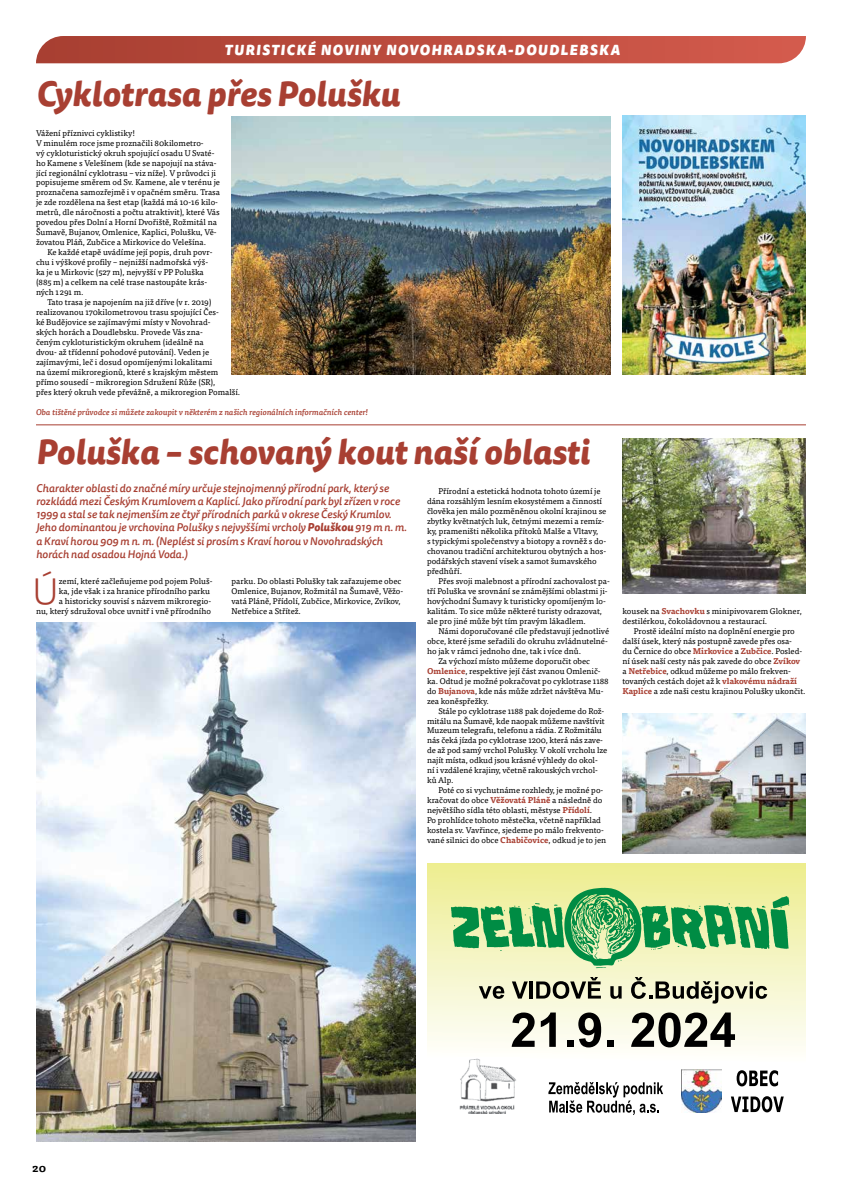
<style>
.page{position:relative;width:842px;height:1191px;background:#fff}
.page>*{position:absolute;margin:0;border:0;box-sizing:border-box;transform-origin:0 0}
.t1{font:300 37.2px "Tisa Sans Pro";color:#a83f32}
.t2{font:italic 800 34px "Tisa Sans Pro";color:#a83f32}
.t3{font:italic 900 14px "Tisa Sans Pro";letter-spacing:.1em;color:#fff}
.t4{font:italic 500 11px/13.2px "Tisa Sans Pro";color:#a83f32}
.t5{font:700 11px "Tisa Pro";color:#000}
.t6{font:8.3px/10px "Tisa Pro";color:#000}
.t7{font:italic 500 8.3px "Tisa Pro";color:#a83f32}
.s1{font-weight:800}
.s2{font-weight:700;color:#a83f32}
</style>
<div class="page">
<svg style="left:36px;top:36px;width:770px;height:27px;background:#be4f41"></svg>
<img style="left:622px;top:439px;width:184px;height:155px">
<img style="left:37px;top:623px;width:379px;height:518px">
<img style="left:622px;top:713px;width:183px;height:140px">
<hr style="left:36px;top:424px;width:770px;height:1px;background:#a83f32">
<svg style="left:427px;top:863px;width:379px;height:251px"></svg>
<img style="left:457px;top:1058px;width:62px;height:55px">
<img style="left:682px;top:1069px;width:39px;height:43px">
<svg style="left:737px;top:1070px;width:41px;height:16px"></svg>
<svg style="left:731px;top:1096px;width:53px;height:16px"></svg>
<svg style="left:548px;top:1082px;width:115px;height:33px"></svg>
<svg style="left:479px;top:986px;width:25px;height:12px"></svg>
<svg style="left:512px;top:981px;width:16px;height:17px"></svg>
<hr style="left:529px;top:981px;width:4px;height:17px;background:#000">
<svg style="left:536px;top:977px;width:65px;height:21px"></svg>
<svg style="left:610px;top:986px;width:12px;height:12px"></svg>
<svg style="left:631px;top:977px;width:136px;height:26px;background:#b1b198"></svg>
<svg style="left:512px;top:1012px;width:23px;height:34px"></svg>
<svg style="left:541px;top:1012px;width:15px;height:34px"></svg>
<svg style="left:567px;top:1012px;width:34px;height:35px"></svg>
<svg style="left:607px;top:1040px;width:6px;height:6px"></svg>
<svg style="left:631px;top:1012px;width:104px;height:35px;background:#828279"></svg>
<svg style="left:451px;top:887px;width:338px;height:81px;background:#94ca87"></svg>
<img style="left:231px;top:116px;width:379px;height:259px">
<img style="left:622px;top:116px;width:184px;height:259px">
<h3 class="t3" style="left:225px;top:38px;width:397px">TURISTICKÉ NOVINY NOVOHRADSKA-DOUDLEBSKA</h3>
<h2 class="t2" style="left:36px;top:68px;width:366px">Cyklotrasa přes Polušku</h2>
<p class="t6" style="left:36px;top:127px;width:186px">Vážení příznivci cyklistiky!<br>V minulém roce jsme proznačili 80kilometro-<br>vý cykloturistický okruh spojující osadu U Svaté&shy;ho Kamene s Velešínem (kde se napojují na stáva&shy;jící regionální cyklotrasu – viz níže). V průvodci ji popisujeme směrem od Sv. Kamene, ale v terénu je proznačena samozřejmě i v opačném směru. Trasa je zde rozdělena na šest etap (každá má 10-16 kilo&shy;metrů, dle náročnosti a počtu atraktivit), které Vás povedou přes Dolní a Horní Dvořiště, Rožmitál na Šumavě, Bujanov, Omlenice, Kaplici, Polušku, Vě&shy;žovatou Pláň, Zubčice a Mirkovice do Velešína.</p>
<p class="t6" style="left:36px;top:247px;width:178px;text-indent:11px">Ke každé etapě uvádíme její popis, druh povr&shy;chu i výškové profily – nejnižší nadmořská výš&shy;ka je u Mirkovic (527 m), nejvyšší v PP Poluška (885 m) a celkem na celé trase nastoupáte krás&shy;ných 1 291 m.</p>
<p class="t6" style="left:36px;top:297px;width:206px;text-indent:11px">Tato trasa je napojením na již dříve (v r. 2019) realizovanou 170kilometrovou trasu spojující Čes-<br>ké Budějovice se zajímavými místy v Novohrad-<br>ských horách a Doudlebsku. Provede Vás zna-<br>čeným cykloturistickým okruhem (ideálně na<br>dvou- až třídenní pohodové putování). Veden je zajímavými, leč i dosud opomíjenými lokalitami<br>na území mikroregionů, které s krajským městem přímo sousedí – mikroregion Sdružení Růže (SR),<br>přes který okruh vede převážně, a mikroregion Pomalší.</p>
<p class="t7" style="left:36px;top:405px;width:334px">Oba tištěné průvodce si můžete zakoupit v některém z našich regionálních informačních center!</p>
<h2 class="t2" style="left:36px;top:426px;width:555px">Poluška – schovaný kout naší oblasti</h2>
<p class="t4" style="left:36px;top:481px;width:372px">Charakter oblasti do značné míry určuje stejnojmenný přírodní park, který se rozkládá mezi Českým Krumlovem a Kaplicí. Jako přírodní park byl zřízen v roce 1999 a stal se tak nejmenším ze čtyř přírodních parků v okrese Český Krumlov.<br>Jeho dominantou je vrchovina Polušky s nejvyššími vrcholy <span class="s1">Poluškou</span> 919 m n. m. a Kraví horou 909 m n. m. (Neplést si prosím s Kraví horou v Novohradských horách nad osadou Hojná Voda.)</p>
<h1 class="t1" style="left:32px;top:567px;width:28px">Ú</h1>
<p class="t6" style="left:427px;top:486px;width:181px;text-indent:11px">Přírodní a estetická hodnota tohoto území je dána rozsáhlým lesním ekosystémem a činností člověka jen málo pozměněnou okolní krajinou se zbytky květnatých luk, četnými mezemi a remíz&shy;ky, prameništi několika přítoků Malše a Vltavy,<br>s typickými společenstvy a biotopy a rovněž s do&shy;chovanou tradiční architekturou obytných a hos&shy;podářských stavení vísek a samot šumavského předhůří.</p>
<p class="t6" style="left:427px;top:575px;width:184px;text-indent:11px">Přes svoji malebnost a přírodní zachovalost pa&shy;tří Poluška ve srovnání se známějšími oblastmi ji&shy;hovýchodní Šumavy k turisticky opomíjeným lo&shy;kalitám. To sice může některé turisty odrazovat, ale pro jiné může být tím pravým lákadlem.</p>
<p class="t6" style="left:438px;top:625px;width:172px">Námi doporučované cíle představují jednotlivé</p>
<p class="t6" style="left:427px;top:635px;width:182px">obce, které jsme seřadili do okruhu zvládnutelné-</p>
<p class="t6" style="left:427px;top:645px;width:156px">ho jak v rámci jednoho dne, tak i více dnů.</p>
<p class="t6" style="left:438px;top:655px;width:153px">Za výchozí místo můžeme doporučit obec</p>
<p class="t6" style="left:427px;top:665px;width:175px"><span class="s2">Omlenice</span>, respektive její část zvanou Omlenič-</p>
<p class="t6" style="left:427px;top:675px;width:183px">ka. Odtud je možné pokračovat po cyklotrase 1188</p>
<p class="t6" style="left:427px;top:685px;width:178px">do <span class="s2">Bujanova</span>, kde nás může zdržet návštěva Mu-</p>
<p class="t6" style="left:427px;top:695px;width:63px">zea koněspřežky.</p>
<p class="t6" style="left:438px;top:705px;width:167px">Stále po cyklotrase 1188 pak dojedeme do Rož-</p>
<p class="t6" style="left:427px;top:715px;width:179px">mitálu na Šumavě, kde naopak můžeme navštívit</p>
<p class="t6" style="left:427px;top:725px;width:176px">Muzeum telegrafu, telefonu a rádia. Z Rožmitálu</p>
<p class="t6" style="left:427px;top:735px;width:177px">nás čeká jízda po cyklotrase 1200, která nás zave-</p>
<p class="t6" style="left:427px;top:745px;width:182px">de až pod samý vrchol Polušky. V okolí vrcholu lze</p>
<p class="t6" style="left:427px;top:755px;width:172px">najít místa, odkud jsou krásné výhledy do okol-</p>
<p class="t6" style="left:427px;top:765px;width:172px">ní i vzdálené krajiny, včetně rakouských vrchol-</p>
<p class="t6" style="left:427px;top:775px;width:28px">ků Alp.</p>
<p class="t6" style="left:438px;top:785px;width:166px">Poté co si vychutnáme rozhledy, je možné po-</p>
<p class="t6" style="left:427px;top:795px;width:177px">kračovat do obce <span class="s2">Věžovatá Pláně</span> a následně do</p>
<p class="t6" style="left:427px;top:804px;width:167px">největšího sídla této oblasti, městyse <span class="s2">Přídolí</span>.</p>
<p class="t6" style="left:427px;top:814px;width:175px">Po prohlídce tohoto městečka, včetně například</p>
<p class="t6" style="left:427px;top:824px;width:178px">kostela sv. Vavřince, sjedeme po málo frekvento-</p>
<p class="t6" style="left:427px;top:834px;width:181px">vané silnici do obce <span class="s2">Chabičovice</span>, odkud je to jen</p>
<p class="t6" style="left:36px;top:575px;width:178px;text-align:right">zemí, které začleňujeme pod pojem Poluš-<br>ka, jde však i za hranice přírodního parku<br>a historicky souvisí s názvem mikroregio-<br>nu, který sdružoval obce uvnitř i vně přírodního</p>
<p class="t6" style="left:231px;top:575px;width:173px">parku. Do oblasti Polušky tak zařazujeme obec Omlenice, Bujanov, Rožmitál na Šumavě, Věžo&shy;vatá Pláně, Přídolí, Zubčice, Mirkovice, Zvíkov, Netřebice a Střítež.</p>
<p class="t6" style="left:622px;top:605px;width:181px">kousek na <span class="s2">Svachovku</span> s minipivovarem Glokner, destilérkou, čokoládovnou a restaurací.</p>
<p class="t6" style="left:622px;top:625px;width:185px;text-indent:11px">Prostě ideální místo na doplnění energie pro další úsek, který nás postupně zavede přes osa-<br>du Černice do obce <span class="s2">Mirkovice</span> a <span class="s2">Zubčice</span>. Posled&shy;ní úsek naší cesty nás pak zavede do obce <span class="s2">Zvíkov </span>a <span class="s2">Netřebice</span>, odkud můžeme po málo frekven&shy;tovaných cestách dojet až k <span class="s2">vlakovému nádraží Kaplice</span> a zde naši cestu krajinou Polušky ukončit.</p>
<h3 class="t5" style="left:32px;top:1159px;width:15px">20</h3>
</div>
